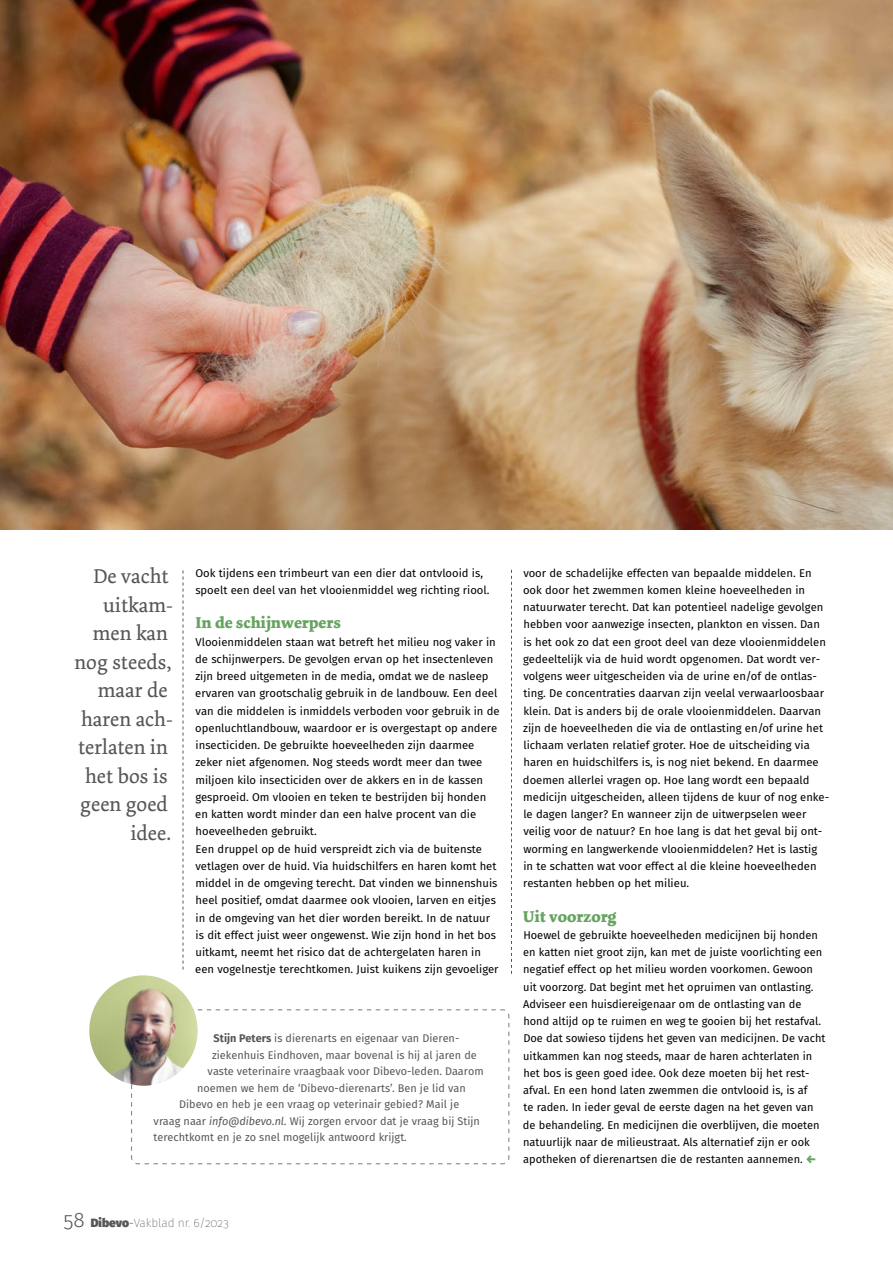
<style>
.page{position:relative;width:893px;height:1263px;background:#fff}
.page>*{position:absolute;margin:0;border:0;box-sizing:border-box;transform-origin:0 0}
.t1{font:21px/28.5px "Dolly Pro";color:#555756;text-align:right}
.t2{font:700 16.5px "Dolly Pro";color:#66a360}
.t3{font:200 12px "Fira Sans";letter-spacing:-.01em;color:#555756}
.t4{font:11.25px/17.2px "Fira Sans";color:#000}
.t5{font:11.1px "Fira Sans";color:#555756}
.s1{font-weight:700}
.s2{font-style:italic}
.s3{font-weight:300;font-size:21px}
.s4{font-weight:900}
.s5{font-weight:300}
.s6{font-weight:900;color:#66a360}
</style>
<div class="page">
<svg style="left:131px;top:1009px;width:379px;height:156px"></svg>
<img style="left:89px;top:975px;width:109px;height:111px">
<svg style="left:511px;top:570px;width:1px;height:404px"></svg>
<svg style="left:183px;top:570px;width:1px;height:399px"></svg>
<img style="left:0;top:0;width:893px;height:530px">
<h1 class="t1" style="left:75px;top:562px;width:100px">De vacht uitkam&shy;men kan nog steeds, maar de haren ach&shy;terlaten in het bos is geen goed idee.</h1>
<p class="t4" style="left:195px;top:564px;width:296px">Ook tijdens een trimbeurt van een dier dat ontvlooid is, spoelt een deel van het vlooienmiddel weg richting riool.</p>
<h2 class="t2" style="left:195px;top:612px;width:147px">In de schijnwerpers</h2>
<p class="t4" style="left:195px;top:633px;width:306px">Vlooienmiddelen staan wat betreft het milieu nog vaker in de schijnwerpers. De gevolgen ervan op het insectenleven zijn breed uitgemeten in de media, omdat we de nasleep ervaren van grootschalig gebruik in de landbouw. Een deel van die middelen is inmiddels verboden voor gebruik in de openluchtlandbouw, waardoor er is overgestapt op andere insecticiden. De gebruikte hoeveelheden zijn daarmee zeker niet afgenomen. Nog steeds wordt meer dan twee miljoen kilo insecticiden over de akkers en in de kassen gesproeid. Om vlooien en teken te bestrijden bij honden en katten wordt minder dan een halve procent van die hoeveelheden gebruikt.<br>Een druppel op de huid verspreidt zich via de buitenste vetlagen over de huid. Via huidschilfers en haren komt het middel in de omgeving terecht. Dat vinden we binnenshuis heel positief, omdat daarmee ook vlooien, larven en eitjes in de omgeving van het dier worden bereikt. In de natuur is dit effect juist weer ongewenst. Wie zijn hond in het bos uitkamt, neemt het risico dat de achtergelaten haren in een vogelnestje terechtkomen. Juist kuikens zijn gevoeliger</p>
<p class="t5" style="left:214px;top:1030px;width:246px"><span class="s1">Stijn Peters</span> is dierenarts en eigenaar van Dieren-</p>
<p class="t5" style="left:212px;top:1046px;width:266px">ziekenhuis Eindhoven, maar bovenal is hij al jaren de</p>
<p class="t5" style="left:208px;top:1063px;width:277px">vaste veterinaire vraagbaak voor Dibevo-leden. Daarom</p>
<p class="t5" style="left:197px;top:1079px;width:270px">noemen we hem de ‘Dibevo-dierenarts’. Ben je lid van</p>
<p class="t5" style="left:179px;top:1096px;width:282px">Dibevo en heb je een vraag op veterinair gebied? Mail je</p>
<p class="t5" style="left:154px;top:1112px;width:328px">vraag naar <span class="s2">info@dibevo.nl.</span> Wij zorgen ervoor dat je vraag bij Stijn</p>
<p class="t5" style="left:154px;top:1129px;width:255px">terechtkomt en je zo snel mogelijk antwoord krijgt.</p>
<p class="t3" style="left:63px;top:1215px;width:167px"><span class="s3">58</span> <span class="s4">Dibevo</span><span class="s5">-</span>Vakblad nr. 6/2023</p>
<p class="t4" style="left:523px;top:564px;width:308px">voor de schadelijke effecten van bepaalde middelen. En ook door het zwemmen komen kleine hoeveelheden in natuurwater terecht. Dat kan potentieel nadelige gevolgen hebben voor aanwezige insecten, plankton en vissen. Dan is het ook zo dat een groot deel van deze vlooienmiddelen gedeeltelijk via de huid wordt opgenomen. Dat wordt ver&shy;volgens weer uitgescheiden via de urine en/of de ontlas&shy;ting. De concentraties daarvan zijn veelal verwaarloosbaar klein. Dat is anders bij de orale vlooienmiddelen. Daarvan zijn de hoeveelheden die via de ontlasting en/of urine het lichaam verlaten relatief groter. Hoe de uitscheiding via haren en huidschilfers is, is nog niet bekend. En daarmee doemen allerlei vragen op. Hoe lang wordt een bepaald medicijn uitgescheiden, alleen tijdens de kuur of nog enke&shy;le dagen langer? En wanneer zijn de uitwerpselen weer veilig voor de natuur? En hoe lang is dat het geval bij ont&shy;worming en langwerkende vlooienmiddelen? Het is lastig<br>in te schatten wat voor effect al die kleine hoeveelheden restanten hebben op het milieu.</p>
<h2 class="t2" style="left:523px;top:905px;width:95px">Uit voorzorg</h2>
<p class="t4" style="left:523px;top:926px;width:304px">Hoewel de gebruikte hoeveelheden medicijnen bij honden en katten niet groot zijn, kan met de juiste voorlichting een negatief effect op het milieu worden voorkomen. Gewoon uit voorzorg. Dat begint met het opruimen van ontlasting.<br>Adviseer een huisdiereigenaar om de ontlasting van de hond altijd op te ruimen en weg te gooien bij het restafval.<br>Doe dat sowieso tijdens het geven van medicijnen. De vacht uitkammen kan nog steeds, maar de haren achterlaten in het bos is geen goed idee. Ook deze moeten bij het rest&shy;afval. En een hond laten zwemmen die ontvlooid is, is af<br>te raden. In ieder geval de eerste dagen na het geven van de behandeling. En medicijnen die overblijven, die moeten natuurlijk naar de milieustraat. Als alternatief zijn er ook apotheken of dierenartsen die de restanten aannemen. <span class="s6">←</span></p>
</div>
